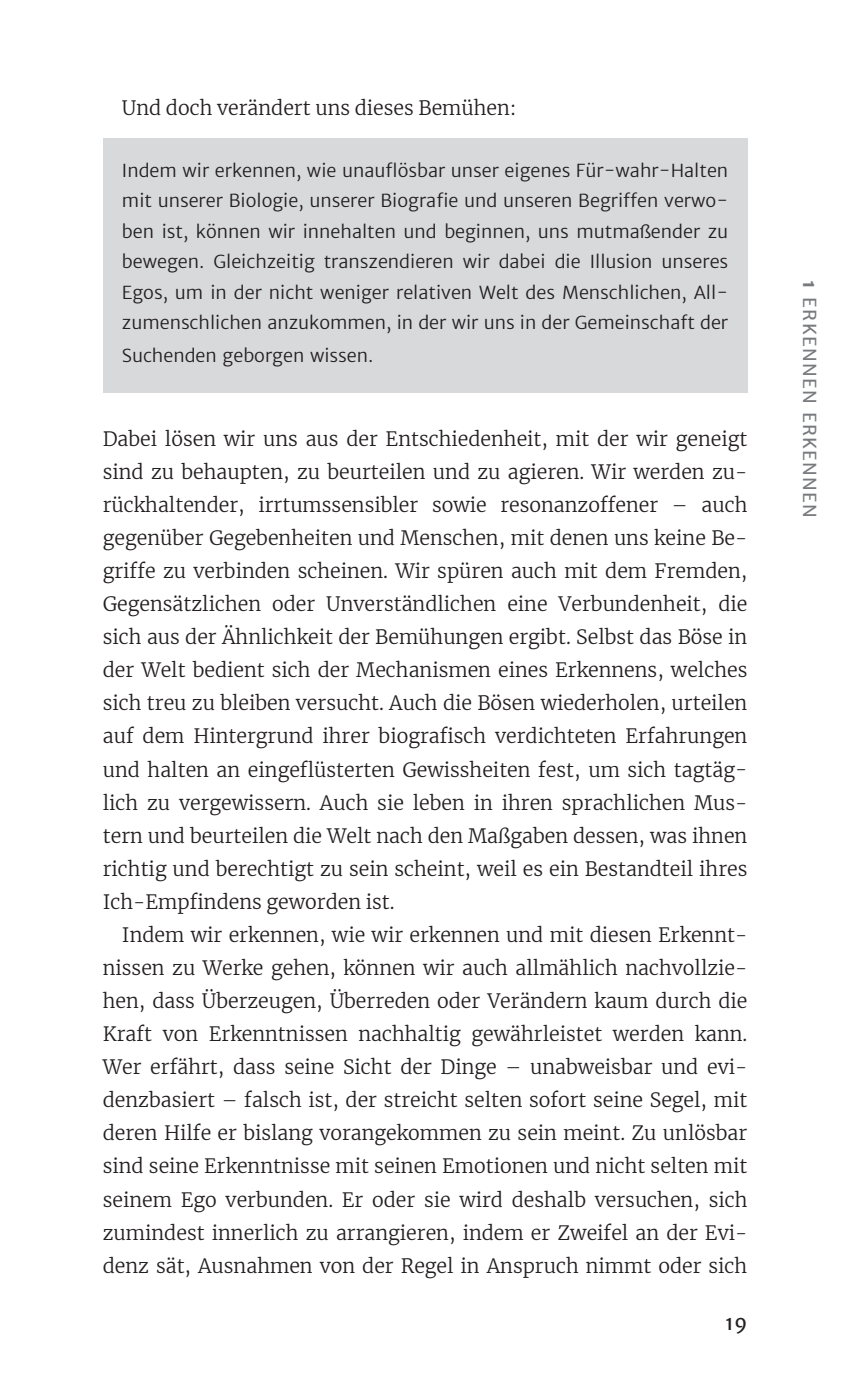
<style>
.page{position:relative;width:863px;height:1373px;background:#fff}
.page>*{position:absolute;margin:0;border:0;box-sizing:border-box;transform-origin:0 0}
.t1{font:300 19.57px/33.1px "Merriweather";color:#231f20;text-align:justify}
.t2{font:19.57px "Merriweather Sans";color:#231f20}
.t3{font:300 18px/30.4px "Merriweather Sans";color:#231f20;text-align:justify}
.t4{font:18px "Merriweather Sans";letter-spacing:.07em;color:#787a7d}
.s1{font-weight:700}
</style>
<div class="page">
<div style="left:103px;top:139px;width:644px;height:254px;background:#d8d9db"></div>
<p class="t1" style="left:122px;top:91px;width:396px">Und doch verändert uns dieses Bemühen:</p>
<p class="t3" style="left:122px;top:155px;width:607px">Indem wir erkennen, wie unauflösbar unser eigenes Für-wahr-Halten mit unserer Biologie, unserer Biografie und unseren Begriffen verwo&shy;ben ist, können wir innehalten und beginnen, uns mutmaßender zu bewegen. Gleichzeitig transzendieren wir dabei die Illusion unseres Egos, um in der nicht weniger relativen Welt des Menschlichen, All&shy;zumenschlichen anzukommen, in der wir uns in der Gemeinschaft der</p>
<p class="t3" style="left:122px;top:340px;width:253px">Suchenden geborgen wissen.</p>
<p class="t1" style="left:103px;top:421px;width:646px">Dabei lösen wir uns aus der Entschiedenheit, mit der wir geneigt sind zu behaupten, zu beurteilen und zu agieren. Wir werden zu&shy;rückhaltender, irrtumssensibler sowie resonanzoffener – auch gegenüber Gegebenheiten und Menschen, mit denen uns keine Be&shy;griffe zu verbinden scheinen. Wir spüren auch mit dem Fremden, Gegensätzlichen oder Unverständlichen eine Verbundenheit, die sich aus der Ähnlichkeit der Bemühungen ergibt. Selbst das Böse in der Welt bedient sich der Mechanismen eines Erkennens, welches sich treu zu bleiben versucht. Auch die Bösen wiederholen, urteilen auf dem Hintergrund ihrer biografisch verdichteten Erfahrungen und halten an eingeflüsterten Gewissheiten fest, um sich tagtäg&shy;lich zu vergewissern. Auch sie leben in ihren sprachlichen Mus&shy;tern und beurteilen die Welt nach den Maßgaben dessen, was ihnen richtig und berechtigt zu sein scheint, weil es ein Bestandteil ihres Ich-Empfindens geworden ist.</p>
<p class="t1" style="left:103px;top:917px;width:646px;text-indent:19px">Indem wir erkennen, wie wir erkennen und mit diesen Erkennt&shy;nissen zu Werke gehen, können wir auch allmählich nachvollzie&shy;hen, dass Überzeugen, Überreden oder Verändern kaum durch die Kraft von Erkenntnissen nachhaltig gewährleistet werden kann.<br>Wer erfährt, dass seine Sicht der Dinge – unabweisbar und evi&shy;denzbasiert – falsch ist, der streicht selten sofort seine Segel, mit deren Hilfe er bislang vorangekommen zu sein meint. Zu unlösbar sind seine Erkenntnisse mit seinen Emotionen und nicht selten mit seinem Ego verbunden. Er oder sie wird deshalb versuchen, sich zumindest innerlich zu arrangieren, indem er Zweifel an der Evi&shy;denz sät, Ausnahmen von der Regel in Anspruch nimmt oder sich</p>
<p class="t2" style="left:725px;top:1310px;width:24px">19</p>
<p class="t4" style="left:821px;top:280px;width:239px;rotate:90deg"><span class="s1">1</span> ERKENNEN ERKENNEN</p>
</div>
